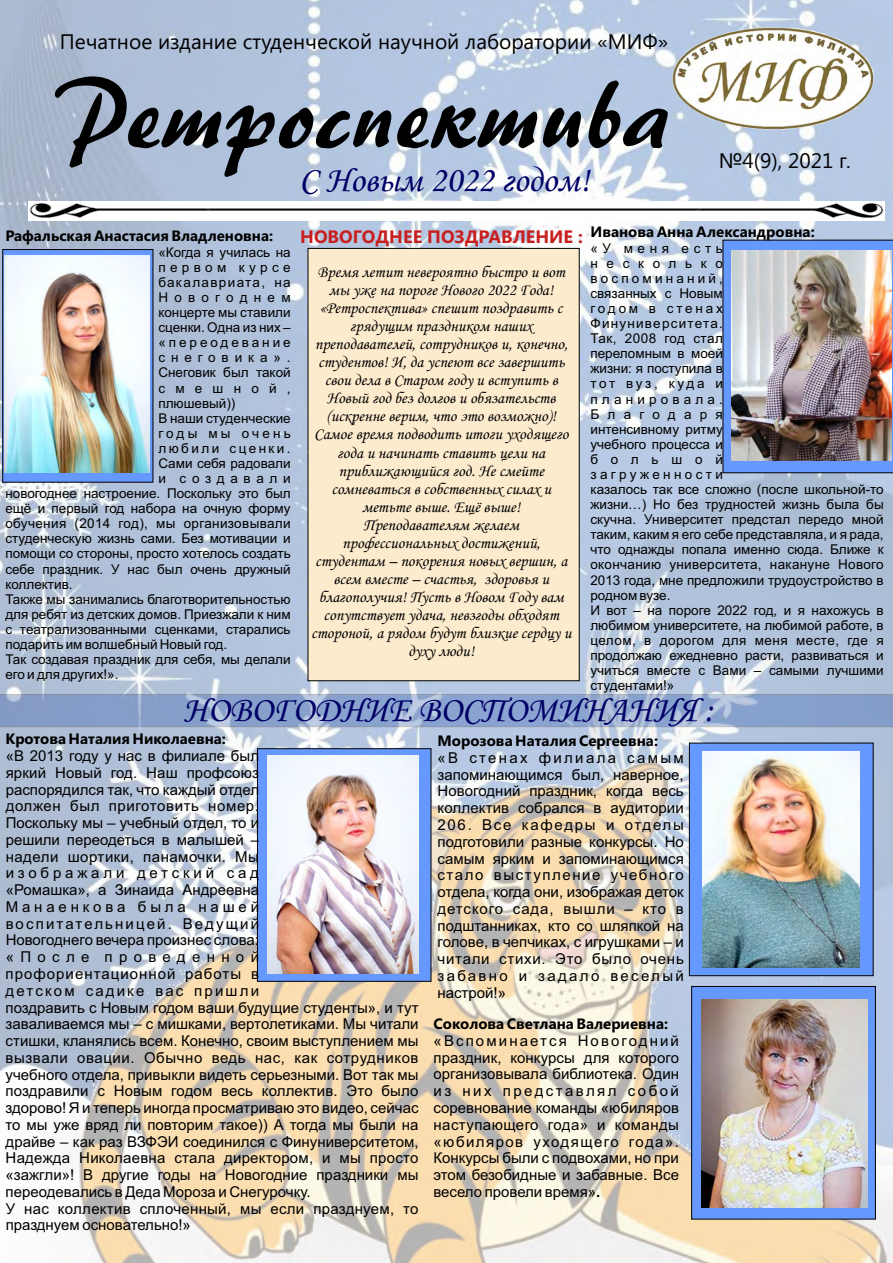
<style>
.page{position:relative;width:893px;height:1263px;background:#fff}
.page>*{position:absolute;margin:0;border:0;box-sizing:border-box;transform-origin:0 0}
.t1{font:99px "EFN Pastele";color:#000}
.t2{font:36px "Monotype Corsiva";color:#006}
.t3{font:21px "Segoe UI";color:#000}
.t4{font:700 18px "Segoe UI";color:#c81f1f}
.t5{font:16.5px/18px "Monotype Corsiva";color:#000;text-align:center}
.t6{font:15px/16.8px "Arial";color:#000;text-align:justify}
.t7{font:700 15px "Segoe UI";color:#000}
.t8{font:13.5px/15.1px "Arial";color:#000}
.t9{font:13.5px "Arial";letter-spacing:.025em;color:#000}
.t10{font:13.5px "Arial";letter-spacing:.1em;color:#000}
.t11{font:13.5px "Arial";letter-spacing:.22em;color:#000}
.t12{font:13.5px "Arial";letter-spacing:.18em;color:#000}
.t13{font:13.5px "Arial";letter-spacing:.325em;color:#000}
.t14{font:13.5px "Arial";letter-spacing:.435em;color:#000}
.t15{font:13.5px "Arial";letter-spacing:.235em;color:#000}
.t16{font:13.5px "Arial";letter-spacing:.465em;color:#000}
.t17{font:13.5px "Arial";letter-spacing:.425em;color:#000}
.t18{font:13.5px "Arial";letter-spacing:.76em;color:#000}
.s1{font-weight:700}
</style>
<div class="page">
<img style="left:0;top:0;width:893px;height:1263px">
<div style="left:691px;top:986px;width:185px;height:233px;background:#69f;border:1px solid #000"></div>
<div style="left:689px;top:743px;width:185px;height:233px;background:#69f;border:1px solid #000"></div>
<div style="left:257px;top:748px;width:174px;height:234px;background:#69f;border:1px solid #000"></div>
<svg style="left:2px;top:249px;width:151px;height:234px;background:#6287d2"></svg>
<svg style="left:722px;top:240px;width:171px;height:233px;background:#608de7"></svg>
<img style="left:28px;top:202px;width:856px;height:19px">
<img style="left:647px;top:13px;width:246px;height:135px">
<svg style="left:0;top:694px;width:893px;height:33px;background:#8ea5cc"></svg>
<img style="left:5px;top:256px;width:145px;height:217px">
<img style="left:268px;top:755px;width:151px;height:219px">
<img style="left:703px;top:752px;width:157px;height:215px">
<img style="left:702px;top:999px;width:165px;height:208px">
<img style="left:731px;top:250px;width:161px;height:210px">
<div style="left:308px;top:248px;width:272px;height:433px;background:#fdebce;border:1px solid #000"></div>
<h3 class="t3" style="left:60px;top:33px;width:610px">Печатное издание студенческой научной лаборатории «МИФ»</h3>
<h1 class="t1" style="left:57px;top:80px;width:619px">Ретроспектива</h1>
<h2 class="t2" style="left:299px;top:166px;width:292px">С Новым 2022 годом!</h2>
<h3 class="t3" style="left:719px;top:153px;width:133px">№4(9), 2021 г.</h3>
<p class="t7" style="left:5px;top:230px;width:269px">Рафальская Анастасия Владленовна:</p>
<p class="t8" style="left:158px;top:246px;width:134px">«Когда я училась на</p>
<p class="t13" style="left:158px;top:262px;width:134px">первом курсе</p>
<p class="t10" style="left:158px;top:277px;width:134px">бакалавриата, на</p>
<p class="t16" style="left:158px;top:292px;width:134px">Новогоднем</p>
<p class="t8" style="left:158px;top:306px;width:134px">концерте мы ставили</p>
<p class="t8" style="left:158px;top:321px;width:134px">сценки. Одна из них –</p>
<p class="t11" style="left:158px;top:337px;width:134px">«переодевание</p>
<p class="t14" style="left:158px;top:352px;width:134px">снеговика».</p>
<p class="t8" style="left:158px;top:366px;width:134px">Снеговик был такой</p>
<p class="t18" style="left:158px;top:383px;width:134px">смешной,</p>
<p class="t8" style="left:158px;top:396px;width:79px">плюшевый))</p>
<p class="t8" style="left:158px;top:412px;width:134px">В наши студенческие</p>
<p class="t15" style="left:158px;top:428px;width:134px">годы мы очень</p>
<p class="t12" style="left:158px;top:443px;width:134px">любили сценки.</p>
<p class="t8" style="left:158px;top:457px;width:134px">Сами себя радовали</p>
<p class="t17" style="left:158px;top:473px;width:134px">и создавали</p>
<p class="t8" style="left:5px;top:487px;width:287px">новогоднее настроение. Поскольку это был</p>
<p class="t8" style="left:5px;top:502px;width:287px">ещё и первый год набора на очную форму</p>
<p class="t9" style="left:5px;top:518px;width:287px">обучения (2014 год), мы организовывали</p>
<p class="t8" style="left:5px;top:532px;width:287px">студенческую жизнь сами. Без мотивации и</p>
<p class="t8" style="left:5px;top:547px;width:287px">помощи со стороны, просто хотелось создать</p>
<p class="t8" style="left:5px;top:562px;width:287px">себе праздник. У нас был очень дружный</p>
<p class="t8" style="left:5px;top:577px;width:69px">коллектив.</p>
<p class="t8" style="left:5px;top:593px;width:287px">Также мы занимались благотворительностью</p>
<p class="t8" style="left:5px;top:608px;width:287px">для ребят из детских домов. Приезжали к ним</p>
<p class="t8" style="left:5px;top:623px;width:287px">с театрализованными сценками, старались</p>
<p class="t8" style="left:5px;top:638px;width:223px">подарить им волшебный Новый год.</p>
<p class="t8" style="left:5px;top:653px;width:287px">Так создавая праздник для себя, мы делали</p>
<p class="t8" style="left:5px;top:668px;width:115px">его и для других!».</p>
<p class="t4" style="left:300px;top:230px;width:284px">НОВОГОДНЕЕ ПОЗДРАВЛЕНИЕ :</p>
<p class="t5" style="left:311px;top:265px;width:262px">Время летит невероятно быстро и вот мы уже на пороге Нового 2022 Года! «Ретроспектива» спешит поздравить с грядущим праздником наших преподавателей, сотрудников и, конечно, студентов! И, да успеют все завершить свои дела в Старом году и вступить в Новый год без долгов и обязательств (искренне верим, что это возможно)!<br>Самое время подводить итоги уходящего года и начинать ставить цели на приближающийся год. Не смейте сомневаться в собственных силах и метьте выше. Ещё выше!<br>Преподавателям желаем профессиональных достижений, студентам – покорения новых вершин, а всем вместе – счастья, здоровья и благополучия! Пусть в Новом Году вам сопутствует удача, невзгоды обходят стороной, а рядом будут близкие сердцу и духу люди!</p>
<p class="t7" style="left:590px;top:226px;width:226px">Иванова Анна Александровна:</p>
<p class="t8" style="left:590px;top:242px;width:295px">«У меня есть<br>несколько<br>воспоминаний,<br>связанных с Новым<br>годом в стенах<br>Финуниверситета.<br>Так, 2008 год стал<br>переломным в моей<br>жизни: я поступила в<br>тот вуз, куда и<br>планировала.<br>Благодаря<br>интенсивному ритму<br>учебного процесса и<br>большой<br>загруженности<br>казалось так все сложно (после школьной-то жизни…) Но без трудностей жизнь была бы скучна. Университет предстал передо мной таким, каким я его себе представляла, и я рада, что однажды попала именно сюда. Ближе к окончанию университета, накануне Нового<br>2013 года, мне предложили трудоустройство в родном вузе.<br>И вот – на пороге 2022 год, и я нахожусь в любимом университете, на любимой работе, в целом, в дорогом для меня месте, где я продолжаю ежедневно расти, развиваться и учиться вместе с Вами – самыми лучшими студентами!»</p>
<h2 class="t2" style="left:183px;top:697px;width:532px">НОВОГОДНИЕ ВОСПОМИНАНИЯ :</h2>
<p class="t7" style="left:6px;top:733px;width:222px">Кротова Наталия Николаевна:</p>
<p class="t6" style="left:6px;top:749px;width:414px;text-align:left">«В 2013 году у нас в филиале был<br>яркий Новый год. Наш профсоюз<br>распорядился так, что каждый отдел<br>должен был приготовить номер.<br>Поскольку мы – учебный отдел, то и<br>решили переодеться в малышей –<br>надели шортики, панамочки. Мы<br>изображали детский сад<br>«Ромашка», а Зинаида Андреевна<br>Манаенкова была нашей воспитательницей. Ведущий<br>Новогоднего вечера произнес слова:<br>«После проведенной профориентационной работы в<br>детском садике вас пришли<br>поздравить с Новым годом ваши будущие студенты», и тут заваливаемся мы – с мишками, вертолетиками. Мы читали стишки, кланялись всем. Конечно, своим выступлением мы вызвали овации. Обычно ведь нас, как сотрудников учебного отдела, привыкли видеть серьезными. Вот так мы поздравили с Новым годом весь коллектив. Это было здорово! Я и теперь иногда просматриваю это видео, сейчас то мы уже вряд ли повторим такое)) А тогда мы были на драйве – как раз ВЗФЭИ соединился с Финуниверситетом, Надежда Николаевна стала директором, и мы просто «зажгли»! В другие годы на Новогодние праздники мы переодевались в Деда Мороза и Снегурочку.</p>
<p class="t6" style="left:6px;top:1201px;width:414px">У нас коллектив сплоченный, мы если празднуем, то празднуем основательно!»</p>
<p class="t7" style="left:438px;top:735px;width:222px">Морозова Наталия Сергеевна:</p>
<p class="t6" style="left:437px;top:751px;width:248px">«В стенах филиала самым запоминающимся был, наверное, Новогодний праздник, когда весь коллектив собрался в аудитории 206. Все кафедры и отделы подготовили разные конкурсы. Но самым ярким и запоминающимся стало выступление учебного отдела, когда они, изображая деток детского сада, вышли – кто в подштанниках, кто со шляпкой на голове, в чепчиках, с игрушками – и читали стихи. Это было очень забавно и задало веселый настрой!»</p>
<p class="t7" style="left:433px;top:1018px;width:236px">Соколова Светлана Валериевна:</p>
<p class="t6" style="left:433px;top:1034px;width:247px">«Вспоминается Новогодний праздник, конкурсы для которого организовывала библиотека. Один из них представлял собой соревнование команды «юбиляров наступающего года» и команды «юбиляров уходящего года».<br>Конкурсы были с подвохами, но при этом безобидные и забавные. Все весело провели время»<span class="s1">.</span></p>
</div>
